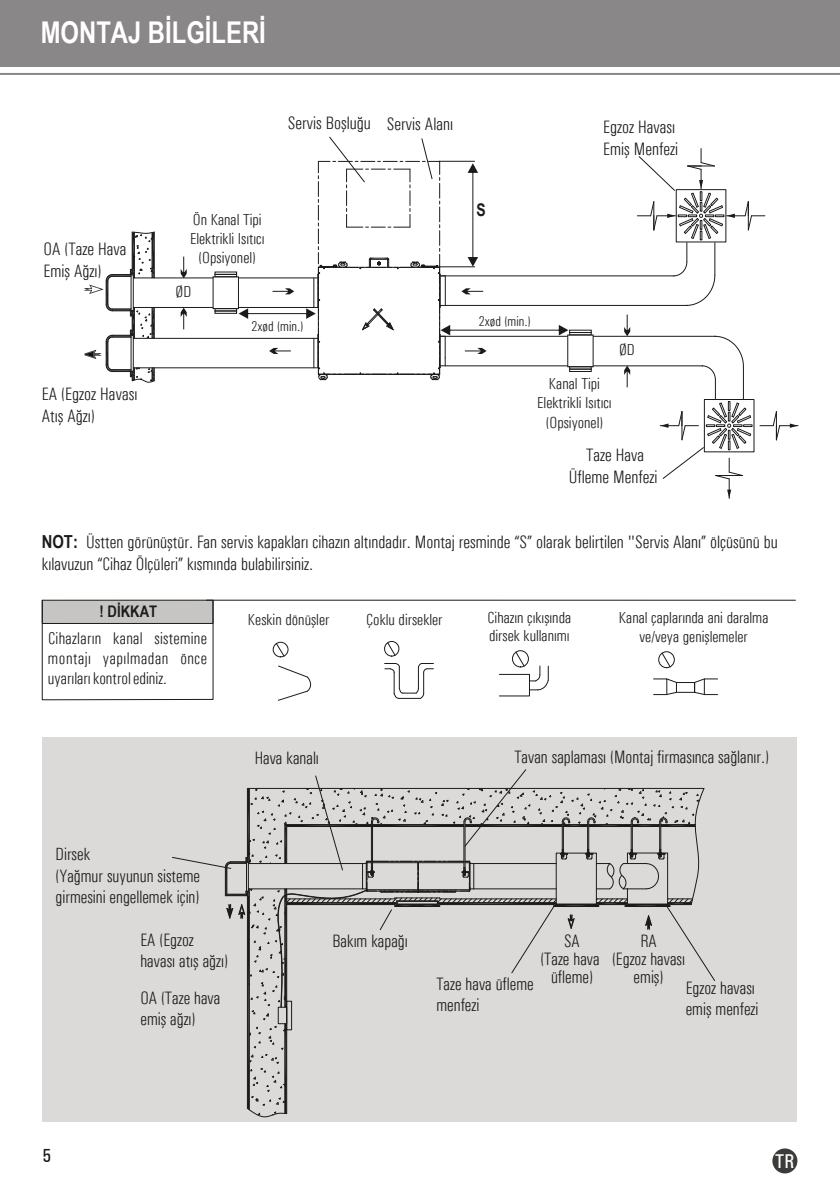
<style>
.page{position:relative;width:840px;height:1191px;background:#fff}
.page>*{position:absolute;margin:0;border:0;box-sizing:border-box;transform-origin:0 0}
.t1{font:700 30px "Arial Narrow";color:#fff}
.t2{font:500 condensed 20px "Univers";color:#fff}
.t3{font:500 condensed 19px "Univers";color:#1b1b1a}
.t4{font:300 condensed 18px/21.6px "Univers";color:#1b1b1a}
.t5{font:300 condensed 17.6px "Univers";color:#1b1b1a}
.t6{font:700 17.4px "Arial Narrow";color:#1b1b1a}
.t7{font:300 condensed 17px/19.6px "Univers";letter-spacing:.015em;color:#1b1b1a}
.t8{font:300 condensed 16px/19.2px "Univers";color:#1b1b1a;text-align:center}
.t9{font:700 16px "Arial Narrow";color:#1b1b1a}
.t10{font:300 condensed 14px "Univers";color:#1b1b1a}
.s1{font-family:"Arial Narrow";font-weight:700;font-stretch:normal}
</style>
<div class="page">
<hr style="left:0;top:73px;width:839px;height:2px;background:#898787">
<div style="left:0;top:0;width:839px;height:66px;background:#898787"></div>
<div style="left:772px;top:1148px;width:25px;height:25px;background:#3c3c3b;border-radius:50%"></div>
<svg style="left:759px;top:411px;width:38px;height:30px"></svg>
<hr style="left:445px;top:336px;width:270px;height:1px;background:#1b1b1a">
<hr style="left:445px;top:365px;width:257px;height:1px;background:#1b1b1a">
<svg style="left:660px;top:335px;width:92px;height:163px"></svg>
<hr style="left:742px;top:366px;width:1px;height:33px;background:#1b1b1a">
<hr style="left:133px;top:367px;width:185px;height:1px;background:#1b1b1a">
<hr style="left:133px;top:307px;width:185px;height:1px;background:#1b1b1a">
<hr style="left:133px;top:277px;width:185px;height:1px;background:#1b1b1a">
<svg style="left:84px;top:231px;width:71px;height:152px"></svg>
<hr style="left:445px;top:275px;width:228px;height:1px;background:#1b1b1a">
<hr style="left:445px;top:305px;width:242px;height:1px;background:#1b1b1a">
<svg style="left:637px;top:148px;width:127px;height:158px"></svg>
<hr style="left:714px;top:243px;width:1px;height:32px;background:#1b1b1a">
<hr style="left:133px;top:338px;width:185px;height:1px;background:#1b1b1a">
<div style="left:212px;top:276px;width:27px;height:33px;background:#fff"></div>
<div style="left:214px;top:308px;width:23px;height:3px;border:1px solid #1b1b1a"></div>
<div style="left:214px;top:274px;width:23px;height:3px;border:1px solid #1b1b1a"></div>
<div style="left:214px;top:310px;width:23px;height:4px;border:1px solid #1b1b1a"></div>
<div style="left:567px;top:334px;width:26px;height:33px;background:#fff"></div>
<div style="left:569px;top:366px;width:22px;height:3px;border:1px solid #1b1b1a"></div>
<div style="left:569px;top:332px;width:22px;height:3px;border:1px solid #1b1b1a"></div>
<div style="left:569px;top:369px;width:22px;height:3px;border:1px solid #1b1b1a"></div>
<svg style="left:238px;top:136px;width:330px;height:244px"></svg>
<svg style="left:623px;top:314px;width:7px;height:22px"></svg>
<svg style="left:180px;top:256px;width:7px;height:22px"></svg>
<svg style="left:623px;top:365px;width:7px;height:22px"></svg>
<svg style="left:180px;top:308px;width:7px;height:21px"></svg>
<div style="left:42px;top:600px;width:171px;height:23px;background:#c6c5c4"></div>
<div style="left:42px;top:599px;width:171px;height:25px;border:1px solid #1b1b1a"></div>
<hr style="left:206px;top:599px;width:589px;height:1px;background:#1b1b1a">
<div style="left:43px;top:737px;width:753px;height:384px;background:#dbdad9"></div>
<svg style="left:172px;top:769px;width:543px;height:348px"></svg>
<div style="left:658px;top:651px;width:16px;height:17px;border:1px solid #1b1b1a;border-radius:50%"></div>
<svg style="left:661px;top:652px;width:9px;height:16px"></svg>
<div style="left:703px;top:678px;width:14px;height:17px;border:1px solid #1b1b1a"></div>
<svg style="left:665px;top:678px;width:12px;height:17px"></svg>
<svg style="left:693px;top:678px;width:12px;height:17px"></svg>
<div style="left:675px;top:682px;width:19px;height:10px;border:1px solid #1b1b1a"></div>
<div style="left:512px;top:650px;width:16px;height:17px;border:1px solid #1b1b1a;border-radius:50%"></div>
<svg style="left:515px;top:651px;width:34px;height:39px"></svg>
<div style="left:384px;top:641px;width:15px;height:15px;border:1px solid #1b1b1a;border-radius:50%"></div>
<svg style="left:387px;top:642px;width:8px;height:14px"></svg>
<svg style="left:384px;top:663px;width:49px;height:36px"></svg>
<div style="left:273px;top:642px;width:15px;height:15px;border:1px solid #1b1b1a;border-radius:50%"></div>
<svg style="left:275px;top:643px;width:10px;height:14px"></svg>
<svg style="left:278px;top:665px;width:34px;height:36px"></svg>
<div style="left:42px;top:600px;width:171px;height:100px;border:1px solid #1b1b1a"></div>
<h1 class="t1" style="left:41px;top:9px;width:226px">MONTAJ BİLGİLERİ</h1>
<p class="t4" style="left:43px;top:238px;width:85px">OA (Taze Hava<br>Emiş Ağzı)</p>
<p class="t4" style="left:42px;top:383px;width:97px">EA (Egzoz Havası<br>Atış Ağzı)</p>
<p class="t4" style="left:287px;top:112px;width:167px">Servis Boşluğu Servis Alanı</p>
<p class="t8" style="left:190px;top:210px;width:76px">Ön Kanal Tipi<br>Elektrikli Isıtıcı (Opsiyonel)</p>
<p class="t8" style="left:175px;top:282px;width:17px">ØD</p>
<p class="t10" style="left:251px;top:318px;width:53px">2xød (min.)</p>
<p class="t6" style="left:476px;top:197px;width:11px">S</p>
<p class="t4" style="left:602px;top:116px;width:77px">Egzoz Havası<br>Emiş Menfezi</p>
<p class="t10" style="left:478px;top:313px;width:53px">2xød (min.)</p>
<p class="t8" style="left:618px;top:340px;width:17px">ØD</p>
<p class="t8" style="left:537px;top:374px;width:76px">Kanal Tipi<br>Elektrikli Isıtıcı (Opsiyonel)</p>
<p class="t4" style="left:568px;top:444px;width:90px;text-align:center">Taze Hava<br>Üfleme Menfezi</p>
<p class="t4" style="left:42px;top:531px;width:737px"><span class="s1">NOT:</span> Üstten görünüştür. Fan servis kapakları cihazın altındadır. Montaj resminde “S” olarak belirtilen "Servis Alanı” ölçüsünü bu kılavuzun “Cihaz Ölçüleri” kısmında bulabilirsiniz.</p>
<p class="t9" style="left:99px;top:599px;width:59px">! DİKKAT</p>
<p class="t8" style="left:248px;top:609px;width:83px">Keskin dönüşler</p>
<p class="t8" style="left:366px;top:609px;width:78px">Çoklu dirsekler</p>
<p class="t8" style="left:487px;top:608px;width:85px;line-height:18.4px;text-align:left">Cihazın çıkışında dirsek kullanımı</p>
<p class="t8" style="left:618px;top:608px;width:151px">Kanal çaplarında ani daralma</p>
<p class="t7" style="left:48px;top:629px;width:160px">Cihazların kanal sistemine</p>
<p class="t8" style="left:639px;top:626px;width:110px">ve/veya genişlemeler</p>
<p class="t7" style="left:48px;top:648px;width:161px">montajı yapılmadan önce uyarıları kontrol ediniz.</p>
<p class="t5" style="left:56px;top:844px;width:36px">Dirsek</p>
<p class="t4" style="left:56px;top:865px;width:146px">(Yağmur suyunun sisteme girmesini engellemek için)</p>
<p class="t4" style="left:254px;top:747px;width:66px">Hava kanalı</p>
<p class="t4" style="left:514px;top:746px;width:256px">Tavan saplaması (Montaj firmasınca sağlanır.)</p>
<p class="t4" style="left:140px;top:929px;width:89px">EA (Egzoz havası atış ağzı)</p>
<p class="t4" style="left:332px;top:930px;width:77px">Bakım kapağı</p>
<p class="t4" style="left:140px;top:987px;width:81px">OA (Taze hava emiş ağzı)</p>
<p class="t4" style="left:436px;top:973px;width:99px">Taze hava üfleme menfezi</p>
<p class="t4" style="left:540px;top:931px;width:61px;line-height:18px;text-align:center">SA<br>(Taze hava üfleme)</p>
<p class="t4" style="left:611px;top:931px;width:74px;line-height:18px;text-align:center">RA<br>(Egzoz havası emiş)</p>
<p class="t4" style="left:685px;top:977px;width:74px">Egzoz havası emiş menfezi</p>
<p class="t3" style="left:43px;top:1144px;width:10px">5</p>
<p class="t2" style="left:774px;top:1149px;width:21px">TR</p>
</div>
